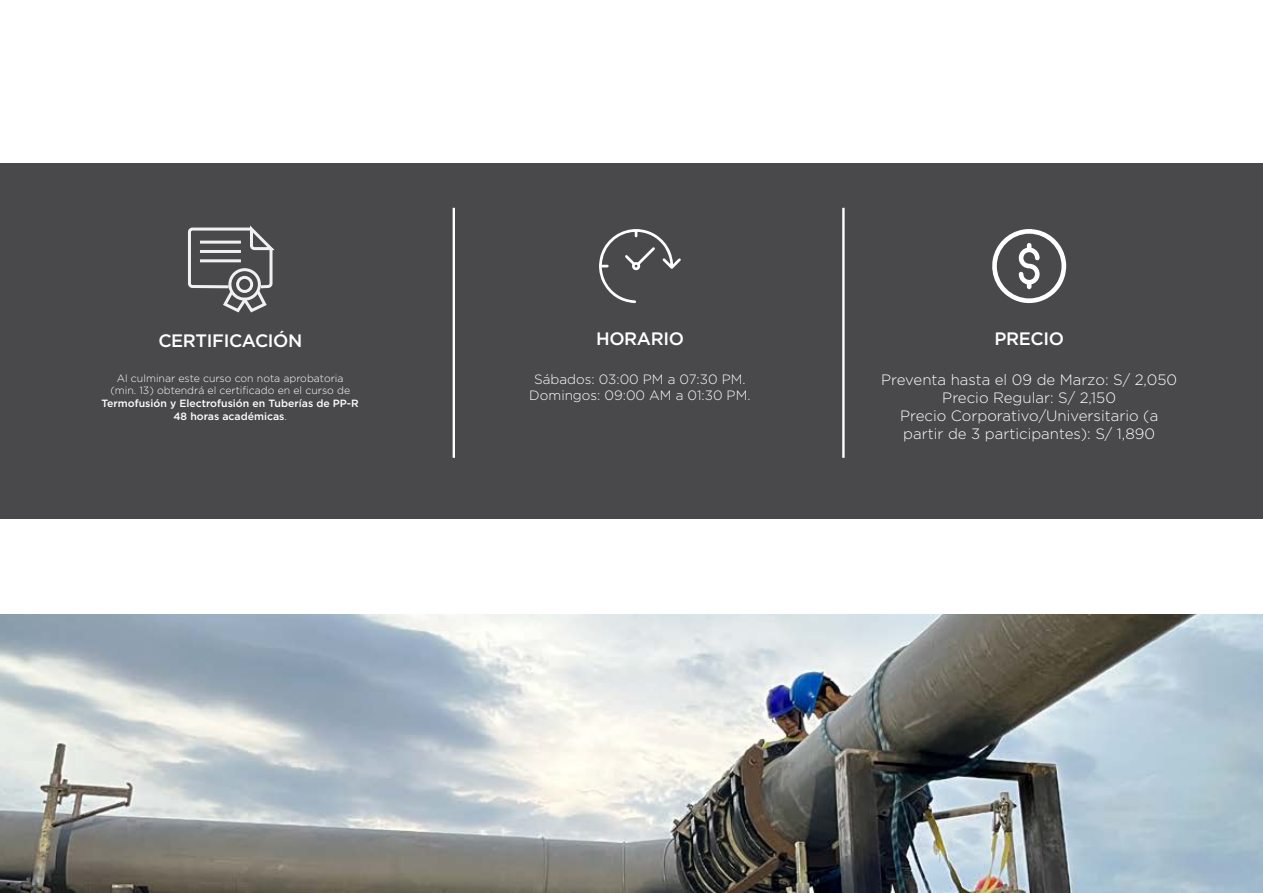
<style>
.page{position:relative;width:1263px;height:893px;background:#fff}
.page>*{position:absolute;margin:0;border:0;box-sizing:border-box;transform-origin:0 0}
.t1{font:500 18px "Gotham";letter-spacing:-.02em;color:#fff}
.t2{font:300 15px/18px "Gotham";color:#fff;text-align:center}
.t3{font:300 13.5px/16.2px "Gotham";color:#fff;text-align:center}
.t4{font:300 10.5px/12.6px "Gotham";color:#fff;text-align:center}
.t5{font:500 10.5px/12.6px "Gotham";color:#fff;text-align:center}
.s1{font-weight:300}
</style>
<div class="page">
<img style="left:0;top:614px;width:1263px;height:279px">
<div style="left:0;top:163px;width:1263px;height:356px;background:#49494b"></div>
<svg style="left:188px;top:225px;width:87px;height:88px"></svg>
<svg style="left:599px;top:229px;width:82px;height:74px"></svg>
<hr style="left:453px;top:208px;width:2px;height:250px;background:#fff">
<svg style="left:992px;top:229px;width:74px;height:75px"></svg>
<hr style="left:842px;top:208px;width:3px;height:250px;background:#fff">
<p class="t1" style="left:158px;top:328px;width:146px">CERTIFICACIÓN</p>
<p class="t4" style="left:110px;top:372px;width:241px">Al culminar este curso con nota aprobatoria (min. 13) obtendrá el certificado en el curso de</p>
<p class="t5" style="left:102px;top:397px;width:259px">Termofusión y Electrofusión en Tuberías de PP-R<br>48 horas académicas<span class="s1">.</span></p>
<p class="t1" style="left:596px;top:327px;width:90px">HORARIO</p>
<p class="t3" style="left:529px;top:371px;width:223px">Sábados: 03:00 PM a 07:30 PM.<br>Domingos: 09:00 AM a 01:30 PM.</p>
<p class="t1" style="left:994px;top:327px;width:71px">PRECIO</p>
<p class="t2" style="left:881px;top:371px;width:297px">Preventa hasta el 09 de Marzo: S/ 2,050<br>Precio Regular: S/ 2,150<br>Precio Corporativo/Universitario (a partir de 3 participantes): S/ 1,890</p>
</div>
